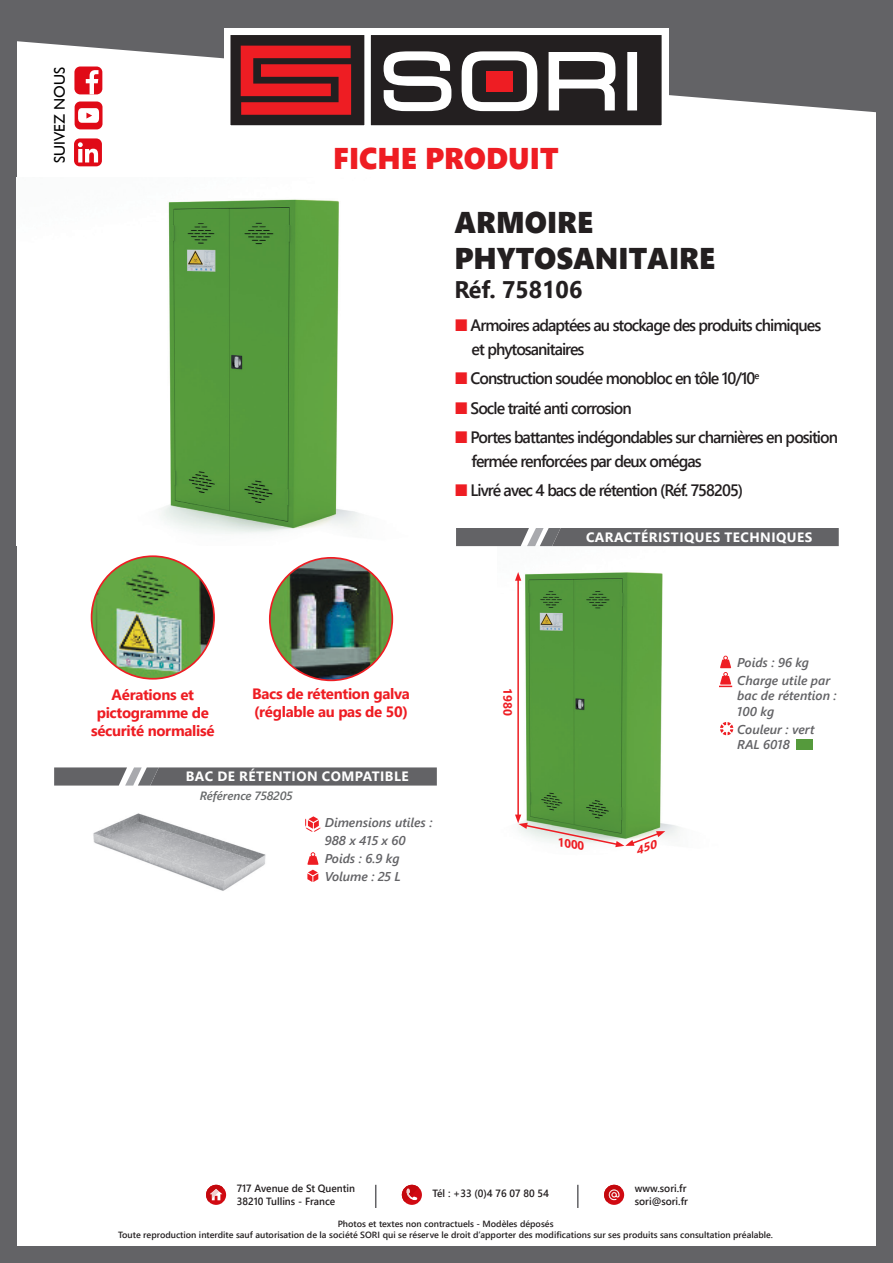
<style>
.page{position:relative;width:893px;height:1263px;background:#fff}
.page>*{position:absolute;margin:0;border:0;box-sizing:border-box;transform-origin:0 0}
.t1{font:30px/36px "Segoe UI Black";color:#231f20}
.t2{font:30px "Segoe UI Black";color:#ee1d23}
.t3{font:700 24px "Segoe UI";color:#231f20}
.t4{font:600 16.5px/24px "Segoe UI";letter-spacing:-.06em;color:#231f20}
.t5{font:15.45px "Gill Sans";color:#000}
.t6{font:700 15px/18px "Segoe UI";letter-spacing:-.02em;color:#ee1d23;text-align:center}
.t7{font:700 13.5px "Segoe UI";letter-spacing:.035em;color:#fff}
.t8{font:italic 600 12.75px/18px "Segoe UI";color:#636366}
.t9{font:italic 600 12px "Segoe UI";color:#67696a}
.t10{font:700 12px "Segoe UI";color:#ee1d23}
.t11{font:italic 700 11.85px "Segoe UI";color:#ee1d23}
.t12{font:600 10.5px/12.6px "Segoe UI";color:#231f20}
.t13{font:600 9px/11.6px "Segoe UI";color:#231f20;text-align:center}
.s1{color:#ee1d23}
</style>
<div class="page">
<svg style="left:17px;top:0;width:859px;height:114px;fill:#636366"></svg>
<div style="left:224px;top:28px;width:445px;height:104px;background:#fff"></div>
<div style="left:229px;top:34px;width:137px;height:93px;background:#231f20"></div>
<div style="left:228px;top:32px;width:139px;height:96px;border:3px solid #fff"></div>
<div style="left:369px;top:34px;width:294px;height:93px;background:#231f20"></div>
<div style="left:368px;top:32px;width:296px;height:96px;border:3px solid #fff"></div>
<svg style="left:383px;top:51px;width:69px;height:61px"></svg>
<svg style="left:461px;top:51px;width:77px;height:61px"></svg>
<svg style="left:548px;top:52px;width:68px;height:59px"></svg>
<div style="left:627px;top:52px;width:10px;height:58px;background:#fff;border:3px solid #fff"></div>
<div style="left:486px;top:71px;width:26px;height:21px;background:#ee1d23"></div>
<svg style="left:241px;top:46px;width:110px;height:69px"></svg>
<div style="left:75px;top:101px;width:28px;height:28px;background:#e00a17;border-radius:6px"></div>
<svg style="left:78px;top:108px;width:21px;height:15px"></svg>
<div style="left:74px;top:67px;width:28px;height:27px;background:#e00a17;border-radius:6px"></div>
<svg style="left:86px;top:70px;width:12px;height:24px"></svg>
<div style="left:74px;top:138px;width:28px;height:28px;background:#e00a17;border-radius:6px"></div>
<svg style="left:78px;top:142px;width:20px;height:20px"></svg>
<div style="left:0;top:0;width:17px;height:1263px;background:#636366"></div>
<div style="left:876px;top:0;width:17px;height:1263px;background:#636366"></div>
<div style="left:2px;top:1246px;width:891px;height:17px;background:#636366"></div>
<img style="left:497px;top:546px;width:302px;height:291px">
<hr style="left:517px;top:578px;width:2px;height:239px;background:#ee1d23">
<svg style="left:515px;top:572px;width:6px;height:9px"></svg>
<div style="left:206px;top:1185px;width:20px;height:20px;background:#d10a12;border-radius:50%"></div>
<svg style="left:206px;top:1185px;width:17px;height:17px"></svg>
<svg style="left:402px;top:1185px;width:20px;height:20px"></svg>
<svg style="left:402px;top:1185px;width:17px;height:17px"></svg>
<div style="left:604px;top:1185px;width:20px;height:20px;background:#d10a12;border-radius:50%"></div>
<svg style="left:604px;top:1185px;width:17px;height:17px"></svg>
<svg style="left:375px;top:1185px;width:1px;height:23px"></svg>
<hr style="left:577px;top:1185px;width:2px;height:23px;background:#636366">
<svg style="left:456px;top:528px;width:383px;height:18px;background:#69696c"></svg>
<img style="left:161px;top:199px;width:199px;height:335px">
<svg style="left:719px;top:656px;width:13px;height:31px"></svg>
<div style="left:796px;top:739px;width:16px;height:11px;background:#559a3c"></div>
<svg style="left:720px;top:722px;width:13px;height:13px"></svg>
<img style="left:92px;top:556px;width:122px;height:123px;border-radius:61px">
<div style="left:91px;top:555px;width:124px;height:125px;border:2px solid #ee1d23;border-radius:50%"></div>
<img style="left:270px;top:558px;width:122px;height:122px;border-radius:61px">
<div style="left:269px;top:557px;width:124px;height:124px;border:2px solid #ee1d23;border-radius:50%"></div>
<img style="left:93px;top:813px;width:173px;height:78px">
<svg style="left:54px;top:767px;width:383px;height:18px;background:#6d6d70"></svg>
<svg style="left:307px;top:852px;width:12px;height:30px"></svg>
<svg style="left:305px;top:816px;width:16px;height:16px"></svg>
<svg style="left:515px;top:814px;width:150px;height:34px"></svg>
<p class="t5" style="left:51px;top:163px;width:97px;rotate:-90deg">SUIVEZ NOUS</p>
<h1 class="t2" style="left:333px;top:136px;width:227px">FICHE PRODUIT</h1>
<h1 class="t1" style="left:454px;top:203px;width:262px">ARMOIRE<br>PHYTOSANITAIRE</h1>
<h2 class="t3" style="left:454px;top:267px;width:130px">Réf. 758106</h2>
<p class="t4" style="left:472px;top:312px;width:351px;text-indent:-17px"><span class="s1">■</span> Armoires adaptées au stockage des produits chimiques et phytosanitaires</p>
<p class="t4" style="left:454px;top:365px;width:307px"><span class="s1">■</span> Construction soudée monobloc en tôle 10/10<sup>e</sup></p>
<p class="t4" style="left:454px;top:394px;width:179px"><span class="s1">■</span> Socle traité anti corrosion</p>
<p class="t4" style="left:472px;top:424px;width:368px;text-indent:-17px"><span class="s1">■</span> Portes battantes indégondables sur charnières en position fermée renforcées par deux omégas</p>
<p class="t4" style="left:454px;top:477px;width:290px"><span class="s1">■</span> Livré avec 4 bacs de rétention (Réf. 758205)</p>
<p class="t7" style="left:586px;top:524px;width:228px">CARACTÉRISTIQUES TECHNIQUES</p>
<p class="t6" style="left:91px;top:684px;width:125px">Aérations et pictogramme de sécurité normalisé</p>
<p class="t6" style="left:252px;top:684px;width:159px;text-align:left">Bacs de rétention galva (réglable au pas de 50)</p>
<p class="t7" style="left:186px;top:763px;width:224px">BAC DE RÉTENTION COMPATIBLE</p>
<p class="t8" style="left:325px;top:811px;width:109px">Dimensions utiles :<br>988 x 415 x 60<br>Poids : 6.9 kg<br>Volume : 25 L</p>
<p class="t9" style="left:200px;top:784px;width:94px">Référence 758205</p>
<p class="t10" style="left:519px;top:688px;width:29px;rotate:90deg">1980</p>
<p class="t11" style="left:561px;top:830px;width:29px;rotate:11deg">1000</p>
<p class="t8" style="left:737px;top:651px;width:94px">Poids : 96 kg<br>Charge utile par</p>
<p class="t8" style="left:737px;top:686px;width:101px;line-height:15.3px">bac de rétention :<br>100 kg</p>
<p class="t8" style="left:737px;top:719px;width:79px;line-height:15.3px">Couleur : vert<br>RAL 6018</p>
<p class="t12" style="left:237px;top:1181px;width:120px">717 Avenue de St Quentin<br>38210 Tullins - France</p>
<p class="t12" style="left:635px;top:1181px;width:55px">www.sori.fr sori@sori.fr</p>
<p class="t12" style="left:433px;top:1186px;width:118px">Tél : +33 (0)4 76 07 80 54</p>
<p class="t13" style="left:118px;top:1217px;width:656px">Photos et textes non contractuels - Modèles déposés<br>Toute reproduction interdite sauf autorisation de la société SORI qui se réserve le droit d’apporter des modifications sur ses produits sans consultation préalable.</p>
</div>
